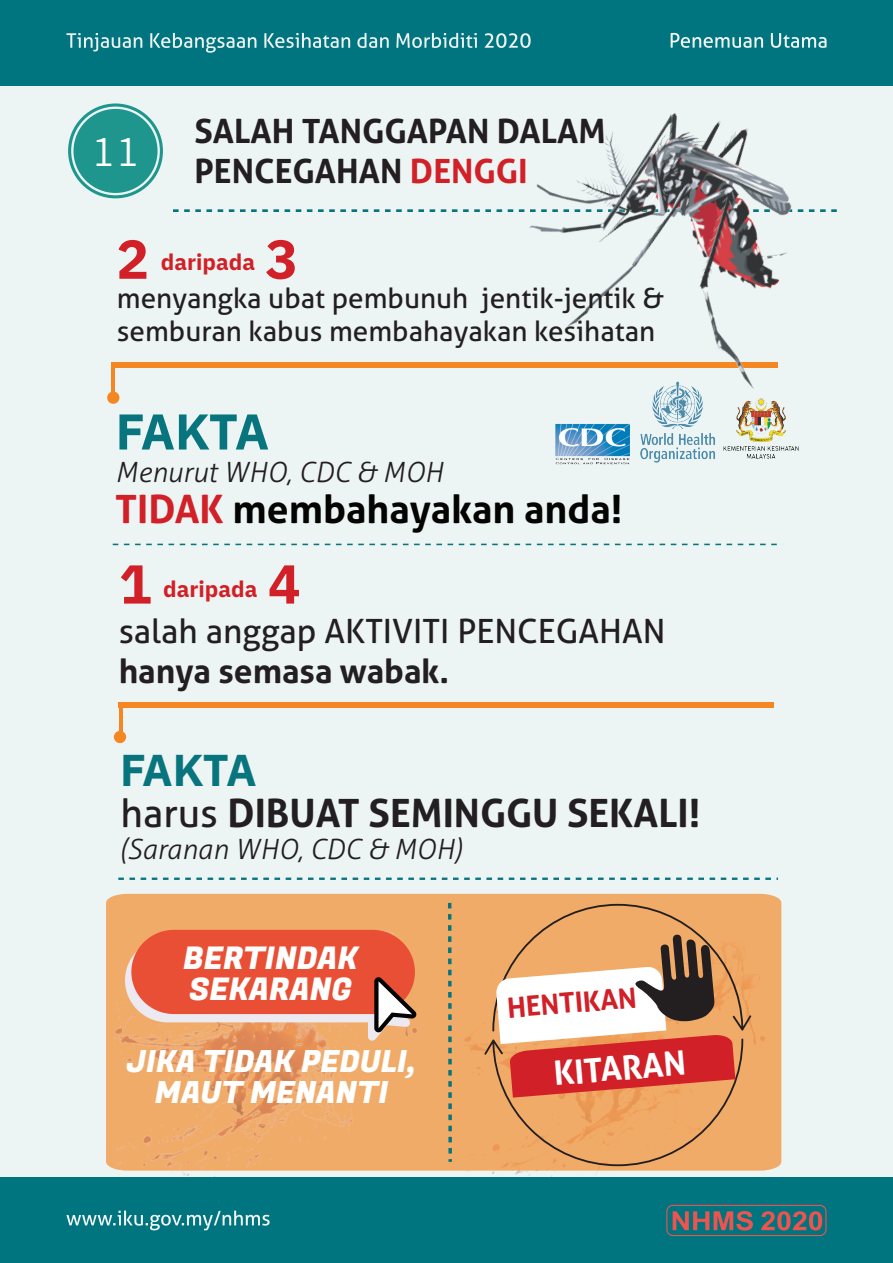
<style>
.page{position:relative;width:893px;height:1263px;background:#edf5f4}
.page>*{position:absolute;margin:0;border:0;box-sizing:border-box;transform-origin:0 0}
.t1{font:700 54.75px "IBM Plex Sans";color:#d12027}
.t2{font:700 50.25px "IBM Plex Sans";letter-spacing:-.045em;color:#08757e}
.t3{font:700 44.7px "IBM Plex Sans";letter-spacing:-.045em;color:#08757e}
.t4{font:41.7px "Glegoo";color:#fff}
.t5{font:700 39px "Aller";color:#231f20}
.t6{font:700 39px "Aller";color:#040503}
.t7{font:700 33.45px/40.2px "Aller";color:#231f20}
.t8{font:33.45px "Aller";color:#231f20}
.t9{font:700 33.45px "Aller";color:#fff}
.t10{font:31.2px/31.2px "Fugaz One";color:#fff}
.t11{font:30.6px/30.2px "Fugaz One";color:#fff;text-align:center}
.t12{font:27.9px/33.5px "Aller";color:#231f20}
.t13{font:italic 300 27.9px "Aller";color:#231f20}
.t14{font:700 27.9px "Aller";color:#d12027}
.t15{font:700 22.35px "IBM Plex Sans";color:#d12027}
.s1{color:#d12027}
.s2{font-weight:400}
</style>
<div class="page">
<img style="left:462px;top:1171px;width:304px;height:7px">
<div style="left:106px;top:894px;width:675px;height:277px;background:#f1ab68"></div>
<svg style="left:68px;top:103px;width:95px;height:95px"></svg>
<svg style="left:135px;top:544px;width:28px;height:1px"></svg>
<svg style="left:202px;top:544px;width:39px;height:1px"></svg>
<svg style="left:269px;top:544px;width:39px;height:1px"></svg>
<svg style="left:336px;top:544px;width:39px;height:1px"></svg>
<svg style="left:414px;top:544px;width:28px;height:1px"></svg>
<svg style="left:481px;top:544px;width:39px;height:1px"></svg>
<svg style="left:548px;top:544px;width:39px;height:1px"></svg>
<svg style="left:615px;top:544px;width:39px;height:1px"></svg>
<svg style="left:693px;top:544px;width:28px;height:1px"></svg>
<svg style="left:760px;top:544px;width:23px;height:1px"></svg>
<img style="left:556px;top:423px;width:74px;height:42px">
<svg style="left:118px;top:877px;width:17px;height:3px"></svg>
<svg style="left:141px;top:877px;width:5px;height:3px"></svg>
<svg style="left:152px;top:877px;width:5px;height:3px"></svg>
<svg style="left:163px;top:877px;width:39px;height:3px"></svg>
<svg style="left:208px;top:877px;width:5px;height:3px"></svg>
<svg style="left:219px;top:877px;width:5px;height:3px"></svg>
<svg style="left:230px;top:877px;width:5px;height:3px"></svg>
<svg style="left:241px;top:877px;width:39px;height:3px"></svg>
<svg style="left:286px;top:877px;width:5px;height:3px"></svg>
<svg style="left:297px;top:877px;width:5px;height:3px"></svg>
<svg style="left:308px;top:877px;width:39px;height:3px"></svg>
<svg style="left:353px;top:877px;width:5px;height:3px"></svg>
<svg style="left:364px;top:877px;width:5px;height:3px"></svg>
<svg style="left:375px;top:877px;width:5px;height:3px"></svg>
<svg style="left:386px;top:877px;width:39px;height:3px"></svg>
<svg style="left:431px;top:877px;width:5px;height:3px"></svg>
<svg style="left:442px;top:877px;width:5px;height:3px"></svg>
<svg style="left:453px;top:877px;width:39px;height:3px"></svg>
<svg style="left:498px;top:877px;width:5px;height:3px"></svg>
<svg style="left:509px;top:877px;width:5px;height:3px"></svg>
<svg style="left:520px;top:877px;width:5px;height:3px"></svg>
<svg style="left:531px;top:877px;width:28px;height:3px"></svg>
<svg style="left:565px;top:877px;width:5px;height:3px"></svg>
<svg style="left:576px;top:877px;width:5px;height:3px"></svg>
<svg style="left:587px;top:877px;width:5px;height:3px"></svg>
<svg style="left:598px;top:877px;width:39px;height:3px"></svg>
<svg style="left:643px;top:877px;width:5px;height:3px"></svg>
<svg style="left:654px;top:877px;width:5px;height:3px"></svg>
<svg style="left:665px;top:877px;width:5px;height:3px"></svg>
<svg style="left:676px;top:877px;width:28px;height:3px"></svg>
<svg style="left:710px;top:877px;width:5px;height:3px"></svg>
<svg style="left:721px;top:877px;width:5px;height:3px"></svg>
<svg style="left:732px;top:877px;width:5px;height:3px"></svg>
<svg style="left:743px;top:877px;width:35px;height:3px"></svg>
<img style="left:114px;top:929px;width:303px;height:249px">
<img style="left:641px;top:434px;width:3px;height:26px">
<hr style="left:112px;top:363px;width:3px;height:30px;background:#f48722">
<div style="left:107px;top:391px;width:12px;height:13px;background:#f48722;border-radius:50%"></div>
<div style="left:112px;top:362px;width:666px;height:5px;background:#f48722"></div>
<img style="left:644px;top:414px;width:155px;height:49px">
<svg style="left:173px;top:209px;width:39px;height:3px"></svg>
<svg style="left:218px;top:209px;width:5px;height:3px"></svg>
<svg style="left:229px;top:209px;width:5px;height:3px"></svg>
<svg style="left:240px;top:209px;width:39px;height:3px"></svg>
<svg style="left:285px;top:209px;width:5px;height:3px"></svg>
<svg style="left:296px;top:209px;width:5px;height:3px"></svg>
<svg style="left:307px;top:209px;width:5px;height:3px"></svg>
<svg style="left:318px;top:209px;width:39px;height:3px"></svg>
<svg style="left:363px;top:209px;width:5px;height:3px"></svg>
<svg style="left:374px;top:209px;width:5px;height:3px"></svg>
<svg style="left:385px;top:209px;width:39px;height:3px"></svg>
<svg style="left:430px;top:209px;width:5px;height:3px"></svg>
<svg style="left:441px;top:209px;width:5px;height:3px"></svg>
<svg style="left:452px;top:209px;width:5px;height:3px"></svg>
<svg style="left:463px;top:209px;width:17px;height:3px"></svg>
<svg style="left:125px;top:930px;width:292px;height:111px;background:#e67052"></svg>
<div style="left:114px;top:731px;width:12px;height:12px;background:#f48722;border-radius:50%"></div>
<div style="left:118px;top:702px;width:655px;height:6px;background:#f48722"></div>
<hr style="left:120px;top:706px;width:3px;height:30px;background:#f48722">
<svg style="left:484px;top:904px;width:267px;height:262px;background:#e8a464"></svg>
<svg style="left:496px;top:934px;width:239px;height:163px;background:#d78e76"></svg>
<svg style="left:448px;top:903px;width:3px;height:5px"></svg>
<svg style="left:448px;top:914px;width:4px;height:50px"></svg>
<svg style="left:448px;top:970px;width:4px;height:5px"></svg>
<svg style="left:448px;top:981px;width:4px;height:5px"></svg>
<svg style="left:448px;top:992px;width:4px;height:5px"></svg>
<svg style="left:448px;top:1003px;width:4px;height:39px"></svg>
<svg style="left:448px;top:1048px;width:4px;height:5px"></svg>
<svg style="left:448px;top:1059px;width:4px;height:5px"></svg>
<svg style="left:448px;top:1070px;width:4px;height:5px"></svg>
<svg style="left:448px;top:1081px;width:4px;height:39px"></svg>
<svg style="left:448px;top:1126px;width:4px;height:5px"></svg>
<svg style="left:448px;top:1137px;width:4px;height:5px"></svg>
<svg style="left:448px;top:1148px;width:4px;height:5px"></svg>
<svg style="left:448px;top:1159px;width:4px;height:3px"></svg>
<img style="left:485px;top:85px;width:371px;height:329px">
<div style="left:0;top:0;width:893px;height:85px;background:#007580"></div>
<div style="left:0;top:1178px;width:893px;height:85px;background:#007580"></div>
<svg style="left:66px;top:1210px;width:204px;height:20px"></svg>
<svg style="left:671px;top:33px;width:92px;height:15px"></svg>
<svg style="left:771px;top:33px;width:55px;height:15px"></svg>
<svg style="left:66px;top:33px;width:76px;height:18px"></svg>
<svg style="left:150px;top:33px;width:106px;height:20px"></svg>
<svg style="left:264px;top:33px;width:86px;height:15px"></svg>
<svg style="left:357px;top:33px;width:32px;height:15px"></svg>
<svg style="left:396px;top:33px;width:81px;height:15px"></svg>
<svg style="left:484px;top:33px;width:47px;height:15px"></svg>
<svg style="left:666px;top:1205px;width:160px;height:31px"></svg>
<h3 class="t4" style="left:91px;top:127px;width:50px">11</h3>
<p class="t7" style="left:194px;top:110px;width:413px">SALAH TANGGAPAN DALAM<br>PENCEGAHAN <span class="s1">DENGGI</span></p>
<h1 class="t1" style="left:116px;top:216px;width:34px">2</h1>
<h1 class="t1" style="left:265px;top:216px;width:34px">3</h1>
<p class="t15" style="left:161px;top:244px;width:96px">daripada</p>
<p class="t12" style="left:117px;top:281px;width:548px">menyangka ubat pembunuh jentik-jentik &amp; semburan kabus membahayakan kesihatan</p>
<h2 class="t2" style="left:116px;top:392px;width:155px">FAKTA</h2>
<p class="t13" style="left:116px;top:455px;width:329px">Menurut WHO, CDC &amp; MOH</p>
<h3 class="t6" style="left:115px;top:485px;width:509px"><span class="s1">TIDAK</span> membahayakan anda!</h3>
<h1 class="t1" style="left:119px;top:541px;width:34px">1</h1>
<h1 class="t1" style="left:268px;top:541px;width:34px">4</h1>
<p class="t8" style="left:119px;top:610px;width:548px">salah anggap AKTIVITI PENCEGAHAN</p>
<p class="t7" style="left:119px;top:651px;width:332px">hanya semasa wabak.</p>
<p class="t15" style="left:163px;top:571px;width:96px">daripada</p>
<h3 class="t3" style="left:120px;top:734px;width:138px">FAKTA</h3>
<h3 class="t5" style="left:121px;top:789px;width:581px"><span class="s2">harus</span> DIBUAT SEMINGGU SEKALI!</h3>
<p class="t13" style="left:119px;top:832px;width:346px">(Saranan WHO, CDC &amp; MOH)</p>
<p class="t10" style="left:183px;top:943px;width:176px">BERTINDAK<br>SEKARANG</p>
<p class="t11" style="left:127px;top:1048px;width:291px">JIKA TIDAK PEDULI,<br>MAUT MENANTI</p>
<p class="t14" style="left:506px;top:991px;width:131px;rotate:-5deg">HENTIKAN</p>
<p class="t9" style="left:552px;top:1053px;width:134px;rotate:-5deg">KITARAN</p>
</div>
